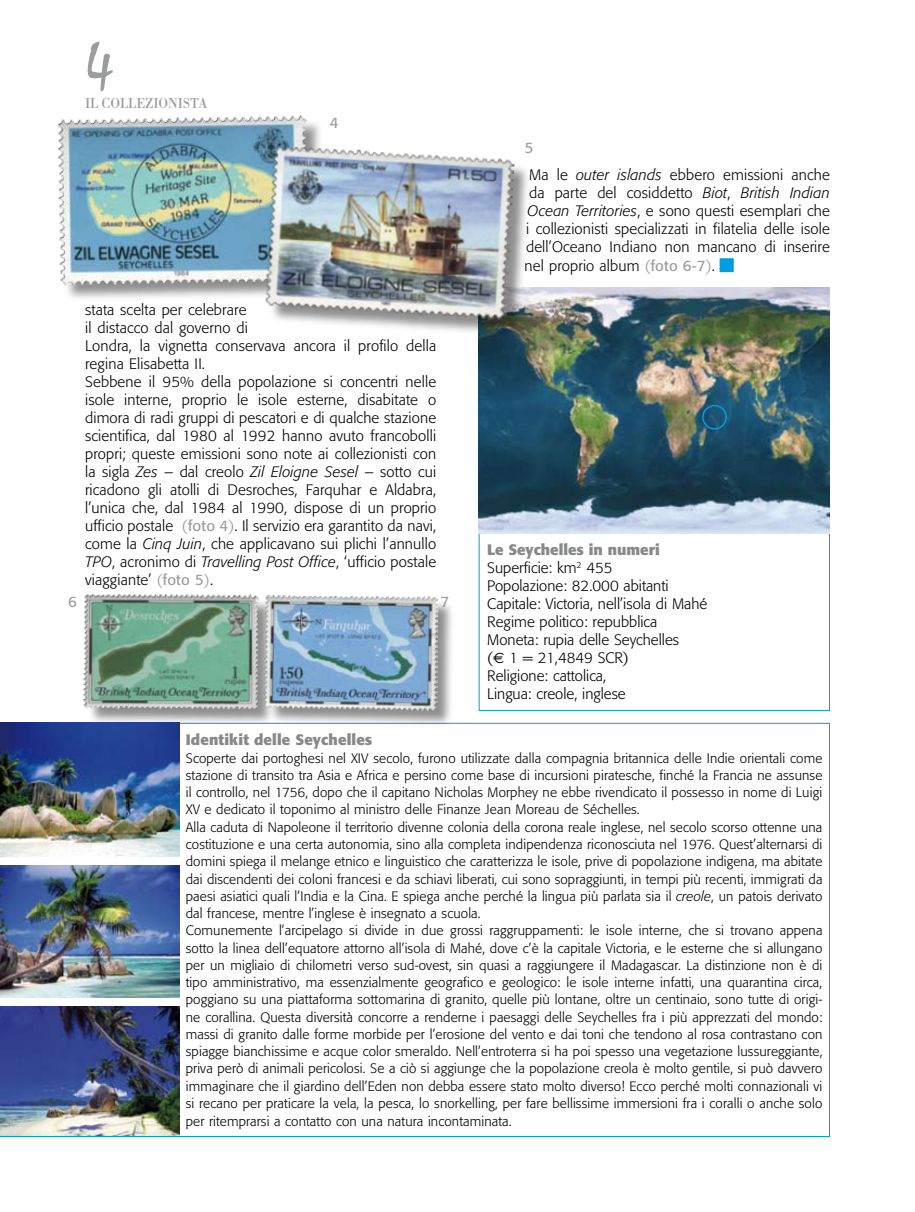
<style>
.page{position:relative;width:915px;height:1212px;background:#fff}
.page>*{position:absolute;margin:0;border:0;box-sizing:border-box;transform-origin:0 0}
.t1{font:300 15px/18px "Formata";letter-spacing:.01em;color:#000}
.t2{font:700 15px "Formata";letter-spacing:.01em;color:#878889}
.t3{font:15px "Bodoni";letter-spacing:-.01em;color:#9c9d9f;scale:.9 1}
.t4{font:15px "Formata";color:#9c9d9f}
.t5{font:300 13.5px/17.2px "Formata";letter-spacing:.01em;color:#000}
.s1{font-style:italic}
.s2{color:#9c9d9f}
.s3{font-weight:400;color:#9c9d9f}
.s4{color:#009ee0}
.s5{font-weight:700;color:#878889}
.s6{font-family:"Euro Sans";font-weight:400}
</style>
<div class="page">
<div style="left:60px;top:117px;width:266px;height:187px;background:#000;opacity:.45"></div>
<img style="left:58px;top:115px;width:257px;height:174px">
<div style="left:719px;top:258px;width:14px;height:14px;border:3px solid #009ee0"></div>
<img style="left:478px;top:288px;width:351px;height:246px">
<svg style="left:0;top:723px;width:829px;height:414px"></svg>
<div style="left:85px;top:595px;width:192px;height:133px;background:#000;opacity:.45"></div>
<img style="left:83px;top:594px;width:180px;height:119px">
<div style="left:266px;top:596px;width:190px;height:134px;background:#000;opacity:.45"></div>
<img style="left:264px;top:595px;width:173px;height:116px">
<div style="left:702px;top:405px;width:24px;height:24px;border:2px solid #009ee0;border-radius:50%"></div>
<div style="left:267px;top:148px;width:265px;height:191px;background:#000;opacity:.45"></div>
<img style="left:263px;top:143px;width:252px;height:178px">
<img style="left:0;top:866px;width:180px;height:131px">
<img style="left:0;top:1006px;width:179px;height:129px">
<img style="left:0;top:723px;width:179px;height:134px">
<p class="t3" style="left:85px;top:94px;width:137px">IL COLLEZIONISTA</p>
<p class="t4" style="left:329px;top:114px;width:10px">4</p>
<p class="t1" style="left:85px;top:301px;width:352px">stata scelta per celebrare<br>il distacco dal governo di<br>Londra, la vignetta conservava ancora il profilo della regina Elisabetta II.<br>Sebbene il 95% della popolazione si concentri nelle isole interne, proprio le isole esterne, disabitate o dimora di radi gruppi di pescatori e di qualche stazione scientifica, dal 1980 al 1992 hanno avuto francobolli propri; queste emissioni sono note ai collezionisti con la sigla <span class="s1">Zes</span> – dal creolo <span class="s1">Zil Eloigne Sesel</span> – sotto cui ricadono gli atolli di Desroches, Farquhar e Aldabra, l’unica che, dal 1984 al 1990, dispose di un proprio ufficio postale <span class="s2">(</span><span class="s3">foto 4</span><span class="s2">)</span>. Il servizio era garantito da navi, come la <span class="s1">Cinq Juin</span>, che applicavano sui plichi l’annullo <span class="s1">Tpo</span>, acronimo di <span class="s1">Travelling Post Office</span>, ‘ufficio postale viaggiante’ <span class="s2">(</span><span class="s3">foto 5</span><span class="s2">)</span>.</p>
<p class="t4" style="left:68px;top:593px;width:10px">6</p>
<p class="t4" style="left:440px;top:593px;width:10px">7</p>
<p class="t4" style="left:524px;top:138px;width:10px">5</p>
<p class="t1" style="left:529px;top:166px;width:302px">Ma le <span class="s1">outer islands</span> ebbero emissioni anche</p>
<p class="t1" style="left:529px;top:184px;width:302px">da parte del cosiddetto <span class="s1">Biot</span>, <span class="s1">British Indian</span></p>
<p class="t1" style="left:527px;top:202px;width:304px"><span class="s1">Ocean Territories</span>, e sono questi esemplari che</p>
<p class="t1" style="left:526px;top:220px;width:305px">i collezionisti specializzati in filatelia delle isole</p>
<p class="t1" style="left:526px;top:238px;width:305px">dell’Oceano Indiano non mancano di inserire</p>
<p class="t1" style="left:524px;top:257px;width:210px">nel proprio album <span class="s2">(</span><span class="s3">foto 6-7</span><span class="s2">)</span>. <span class="s4">■</span></p>
<p class="t1" style="left:487px;top:540px;width:221px"><span class="s5">Le Seychelles in numeri<br></span>Superficie: km<sup>2</sup> 455<br>Popolazione: 82.000 abitanti<br>Capitale: Victoria, nell’isola di Mahé<br>Regime politico: repubblica<br>Moneta: rupia delle Seychelles<br>(<span class="s6">€</span> 1 = 21,4849 SCR)<br>Religione: cattolica,<br>Lingua: creole, inglese</p>
<p class="t2" style="left:186px;top:731px;width:188px">Identikit delle Seychelles</p>
<p class="t5" style="left:186px;top:749px;width:638px">Scoperte dai portoghesi nel XIV secolo, furono utilizzate dalla compagnia britannica delle Indie orientali come stazione di transito tra Asia e Africa e persino come base di incursioni piratesche, finché la Francia ne assunse il controllo, nel 1756, dopo che il capitano Nicholas Morphey ne ebbe rivendicato il possesso in nome di Luigi XV e dedicato il toponimo al ministro delle Finanze Jean Moreau de Séchelles.<br>Alla caduta di Napoleone il territorio divenne colonia della corona reale inglese, nel secolo scorso ottenne una costituzione e una certa autonomia, sino alla completa indipendenza riconosciuta nel 1976. Quest’alternarsi di domini spiega il melange etnico e linguistico che caratterizza le isole, prive di popolazione indigena, ma abitate dai discendenti dei coloni francesi e da schiavi liberati, cui sono sopraggiunti, in tempi più recenti, immigrati da paesi asiatici quali l’India e la Cina. E spiega anche perché la lingua più parlata sia il <span class="s1">creole</span>, un patois derivato dal francese, mentre l’inglese è insegnato a scuola.<br>Comunemente l’arcipelago si divide in due grossi raggruppamenti: le isole interne, che si trovano appena sotto la linea dell’equatore attorno all’isola di Mahé, dove c’è la capitale Victoria, e le esterne che si allungano per un migliaio di chilometri verso sud-ovest, sin quasi a raggiungere il Madagascar. La distinzione non è di tipo amministrativo, ma essenzialmente geografico e geologico: le isole interne infatti, una quarantina circa, poggiano su una piattaforma sottomarina di granito, quelle più lontane, oltre un centinaio, sono tutte di origi&shy;ne corallina. Questa diversità concorre a renderne i paesaggi delle Seychelles fra i più apprezzati del mondo: massi di granito dalle forme morbide per l’erosione del vento e dai toni che tendono al rosa contrastano con spiagge bianchissime e acque color smeraldo. Nell’entroterra si ha poi spesso una vegetazione lussureggiante, priva però di animali pericolosi. Se a ciò si aggiunge che la popolazione creola è molto gentile, si può davvero immaginare che il giardino dell’Eden non debba essere stato molto diverso! Ecco perché molti connazionali vi si recano per praticare la vela, la pesca, lo snorkelling, per fare bellissime immersioni fra i coralli o anche solo per ritemprarsi a contatto con una natura incontaminata.</p>
</div>
